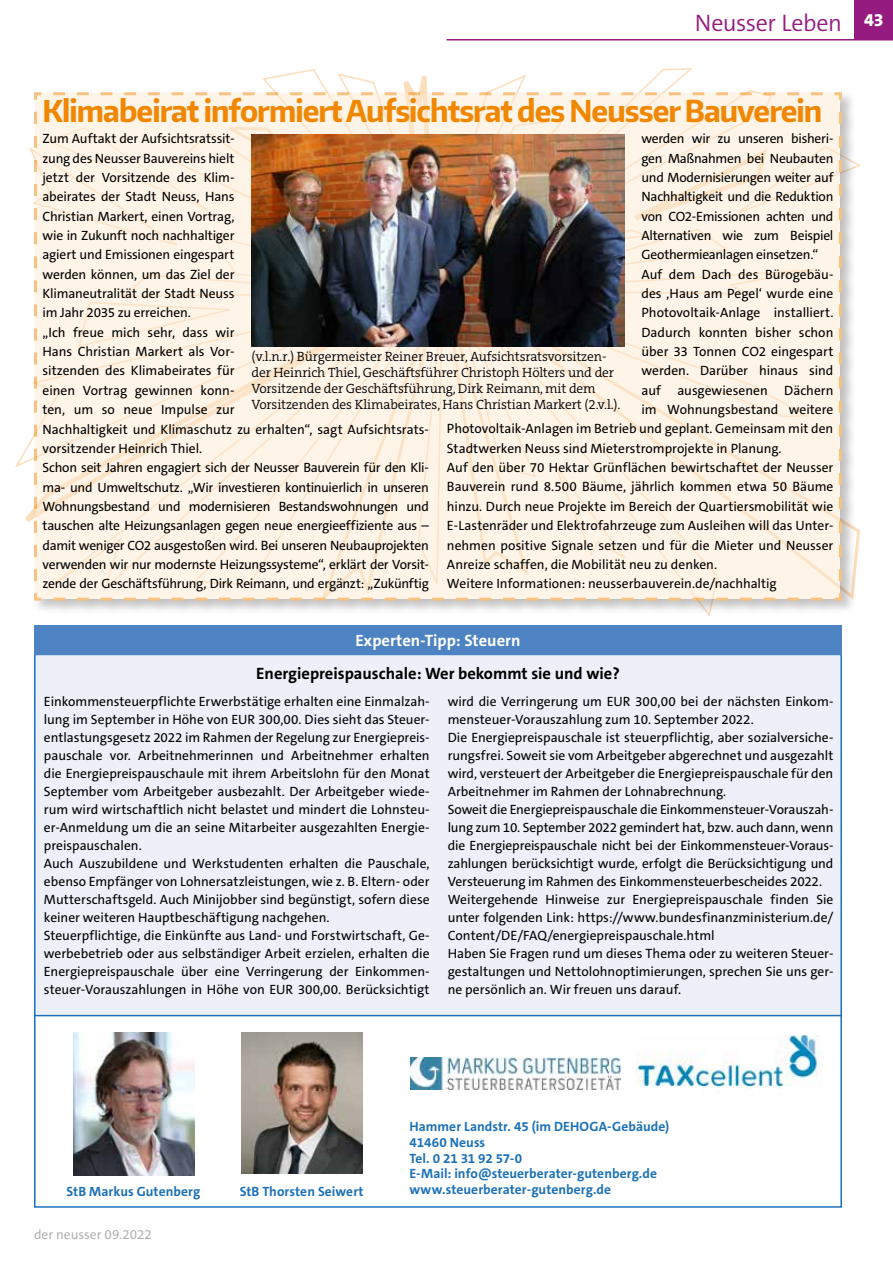
<style>
.page{position:relative;width:893px;height:1263px;background:#fff}
.page>*{position:absolute;margin:0;border:0;box-sizing:border-box;transform-origin:0 0}
.t1{font:700 30px "Encode Sans Narrow";letter-spacing:-.03em;color:#f18700}
.t2{font:300 24px "The Sans C5";letter-spacing:-.02em;color:#951b81}
.t3{font:800 18px "The Sans C5";color:#fff}
.t4{font:700 16.5px "The Sans C5";color:#000}
.t5{font:700 16.5px "The Sans C5";color:#fff}
.t6{font:13.5px/18px "The Sans C5";letter-spacing:-.005em;color:#000}
.t7{font:300 13.5px/16.2px "The Serif C5";letter-spacing:-.01em;color:#000}
.t8{font:700 13.5px/15.8px "The Sans C5";letter-spacing:.005em;color:#1d71b8}
.t9{font:13.5px "The Sans C5";letter-spacing:-.025em;color:#000}
.t10{font:13.5px "The Sans C5";color:#b3b2b2}
</style>
<div class="page">
<hr style="left:446px;top:39px;width:447px;height:2px;background:#951b81">
<div style="left:855px;top:0;width:38px;height:40px;background:#951b81"></div>
<div style="left:34px;top:625px;width:808px;height:583px;background:#fff;border:2px solid #1d71b8"></div>
<div style="left:34px;top:654px;width:808px;height:362px;background:#edf0f9;border:2px solid #1d71b8"></div>
<img style="left:241px;top:1033px;width:122px;height:140px">
<img style="left:73px;top:1033px;width:122px;height:142px">
<div style="left:34px;top:625px;width:808px;height:29px;background:#4e83c3"></div>
<img style="left:411px;top:1058px;width:210px;height:32px">
<img style="left:637px;top:1035px;width:183px;height:53px">
<svg style="left:27px;top:36px;width:836px;height:571px"></svg>
<svg style="left:33px;top:91px;width:810px;height:511px;background:#fcf1e3"></svg>
<img style="left:251px;top:135px;width:373px;height:211px">
<h2 class="t2" style="left:695px;top:8px;width:149px">Neusser Leben</h2>
<h3 class="t3" style="left:864px;top:8px;width:21px">43</h3>
<h1 class="t1" style="left:43px;top:91px;width:781px">Klimabeirat informiert Aufsichtsrat des Neusser Bauverein</h1>
<p class="t6" style="left:43px;top:129px;width:388px;line-height:19.4px">Zum Auftakt der Aufsichtsratssit-<br>zung des Neusser Bauvereins hielt<br>jetzt der Vorsitzende des Klim-<br>abeirates der Stadt Neuss, Hans<br>Christian Markert, einen Vortrag,<br>wie in Zukunft noch nachhaltiger<br>agiert und Emissionen eingespart<br>werden können, um das Ziel der<br>Klimaneutralität der Stadt Neuss<br>im Jahr 2035 zu erreichen.<br>„Ich freue mich sehr, dass wir<br>Hans Christian Markert als Vor-<br>sitzenden des Klimabeirates für<br>einen Vortrag gewinnen konn-<br>ten, um so neue Impulse zur<br>Nachhaltigkeit und Klimaschutz zu erhalten“, sagt Aufsichtsrats&shy;vorsitzender Heinrich Thiel.<br>Schon seit Jahren engagiert sich der Neusser Bauverein für den Kli&shy;ma- und Umweltschutz. „Wir investieren kontinuierlich in unseren Wohnungsbestand und modernisieren Bestandswohnungen und tauschen alte Heizungsanlagen gegen neue energieeffiziente aus – damit weniger CO2 ausgestoßen wird. Bei unseren Neubauprojekten verwenden wir nur modernste Heizungssysteme“, erklärt der Vorsit&shy;zende der Geschäftsführung, Dirk Reimann, und ergänzt: „Zukünftig</p>
<p class="t6" style="left:641px;top:130px;width:193px">werden wir zu unseren bisheri-</p>
<p class="t9" style="left:641px;top:149px;width:193px">gen Maßnahmen bei Neubauten</p>
<p class="t6" style="left:641px;top:168px;width:193px">und Modernisierungen weiter auf</p>
<p class="t9" style="left:641px;top:188px;width:193px">Nachhaltigkeit und die Reduktion</p>
<p class="t9" style="left:641px;top:207px;width:193px">von CO2-Emissionen achten und</p>
<p class="t6" style="left:641px;top:226px;width:193px">Alternativen wie zum Beispiel</p>
<p class="t6" style="left:641px;top:246px;width:178px">Geothermieanlagen einsetzen.“</p>
<p class="t6" style="left:641px;top:265px;width:193px">Auf dem Dach des Bürogebäu-</p>
<p class="t6" style="left:641px;top:284px;width:193px">des ‚Haus am Pegel‘ wurde eine</p>
<p class="t6" style="left:641px;top:304px;width:193px">Photovoltaik-Anlage installiert.</p>
<p class="t6" style="left:641px;top:323px;width:193px">Dadurch konnten bisher schon</p>
<p class="t6" style="left:641px;top:343px;width:193px">über 33 Tonnen CO2 eingespart</p>
<p class="t6" style="left:641px;top:362px;width:193px">werden. Darüber hinaus sind</p>
<p class="t6" style="left:641px;top:381px;width:193px">auf ausgewiesenen Dächern</p>
<p class="t6" style="left:641px;top:401px;width:193px">im Wohnungsbestand weitere</p>
<p class="t6" style="left:447px;top:420px;width:388px">Photovoltaik-Anlagen im Betrieb und geplant. Gemeinsam mit den</p>
<p class="t6" style="left:447px;top:439px;width:336px">Stadtwerken Neuss sind Mieterstromprojekte in Planung.</p>
<p class="t6" style="left:447px;top:459px;width:388px">Auf den über 70 Hektar Grünflächen bewirtschaftet der Neusser</p>
<p class="t6" style="left:447px;top:478px;width:388px">Bauverein rund 8.500 Bäume, jährlich kommen etwa 50 Bäume</p>
<p class="t6" style="left:447px;top:497px;width:388px">hinzu. Durch neue Projekte im Bereich der Quartiersmobilität wie</p>
<p class="t6" style="left:447px;top:517px;width:388px">E-Lastenräder und Elektrofahrzeuge zum Ausleihen will das Unter-</p>
<p class="t6" style="left:447px;top:536px;width:388px">nehmen positive Signale setzen und für die Mieter und Neusser</p>
<p class="t6" style="left:447px;top:555px;width:272px">Anreize schaffen, die Mobilität neu zu denken.</p>
<p class="t6" style="left:447px;top:575px;width:331px">Weitere Informationen: neusserbauverein.de/nachhaltig</p>
<p class="t7" style="left:251px;top:348px;width:370px">(v.l.n.r.) Bürgermeister Reiner Breuer, Aufsichtsratsvorsitzen&shy;der Heinrich Thiel, Geschäftsführer Christoph Hölters und der Vorsitzende der Geschäftsführung, Dirk Reimann, mit dem Vorsitzenden des Klimabeirates, Hans Christian Markert (2.v.l.).</p>
<p class="t5" style="left:355px;top:630px;width:166px">Experten-Tipp: Steuern</p>
<p class="t4" style="left:256px;top:663px;width:365px">Energiepreispauschale: Wer bekommt sie und wie?</p>
<p class="t6" style="left:44px;top:693px;width:387px">Einkommensteuerpflichte Erwerbstätige erhalten eine Einmalzah&shy;lung im September in Höhe von EUR 300,00. Dies sieht das Steuer&shy;entlastungsgesetz 2022 im Rahmen der Regelung zur Energiepreis&shy;pauschale vor. Arbeitnehmerinnen und Arbeitnehmer erhalten die Energiepreispauschaule mit ihrem Arbeitslohn für den Monat September vom Arbeitgeber ausbezahlt. Der Arbeitgeber wiede&shy;rum wird wirtschaftlich nicht belastet und mindert die Lohnsteu&shy;er-Anmeldung um die an seine Mitarbeiter ausgezahlten Energie&shy;preispauschalen.<br>Auch Auszubildene und Werkstudenten erhalten die Pauschale, ebenso Empfänger von Lohnersatzleistungen, wie z. B. Eltern- oder Mutterschaftsgeld. Auch Minijobber sind begünstigt, sofern diese keiner weiteren Hauptbeschäftigung nachgehen.<br>Steuerpflichtige, die Einkünfte aus Land- und Forstwirtschaft, Ge&shy;werbebetrieb oder aus selbständiger Arbeit erzielen, erhalten die Energiepreispauschale über eine Verringerung der Einkommen&shy;steuer-Vorauszahlungen in Höhe von EUR 300,00. Berücksichtigt</p>
<p class="t6" style="left:448px;top:693px;width:387px">wird die Verringerung um EUR 300,00 bei der nächsten Einkom&shy;mensteuer-Vorauszahlung zum 10. September 2022.<br>Die Energiepreispauschale ist steuerpflichtig, aber sozialversiche&shy;rungsfrei. Soweit sie vom Arbeitgeber abgerechnet und ausgezahlt wird, versteuert der Arbeitgeber die Energiepreispauschale für den Arbeitnehmer im Rahmen der Lohnabrechnung.<br>Soweit die Energiepreispauschale die Einkommensteuer-Vorauszah&shy;lung zum 10. September 2022 gemindert hat, bzw. auch dann, wenn die Energiepreispauschale nicht bei der Einkommensteuer-Voraus&shy;zahlungen berücksichtigt wurde, erfolgt die Berücksichtigung und Versteuerung im Rahmen des Einkommensteuerbescheides 2022.<br>Weitergehende Hinweise zur Energiepreispauschale finden Sie unter folgenden Link: https://www.bundesfinanzministerium.de/ Content/DE/FAQ/energiepreispauschale.html<br>Haben Sie Fragen rund um dieses Thema oder zu weiteren Steuer&shy;gestaltungen und Nettolohnoptimierungen, sprechen Sie uns ger&shy;ne persönlich an. Wir freuen uns darauf.</p>
<p class="t8" style="left:409px;top:1119px;width:261px">Hammer Landstr. 45 (im DEHOGA-Gebäude)<br>41460 Neuss<br>Tel. 0 21 31 92 57-0<br>E-Mail: info@steuerberater-gutenberg.de</p>
<p class="t8" style="left:67px;top:1184px;width:135px">StB Markus Gutenberg</p>
<p class="t8" style="left:240px;top:1184px;width:125px">StB Thorsten Seiwert</p>
<p class="t8" style="left:409px;top:1182px;width:203px">www.steuerberater-gutenberg.de</p>
<p class="t10" style="left:34px;top:1226px;width:119px">der neusser 09.2022</p>
</div>
